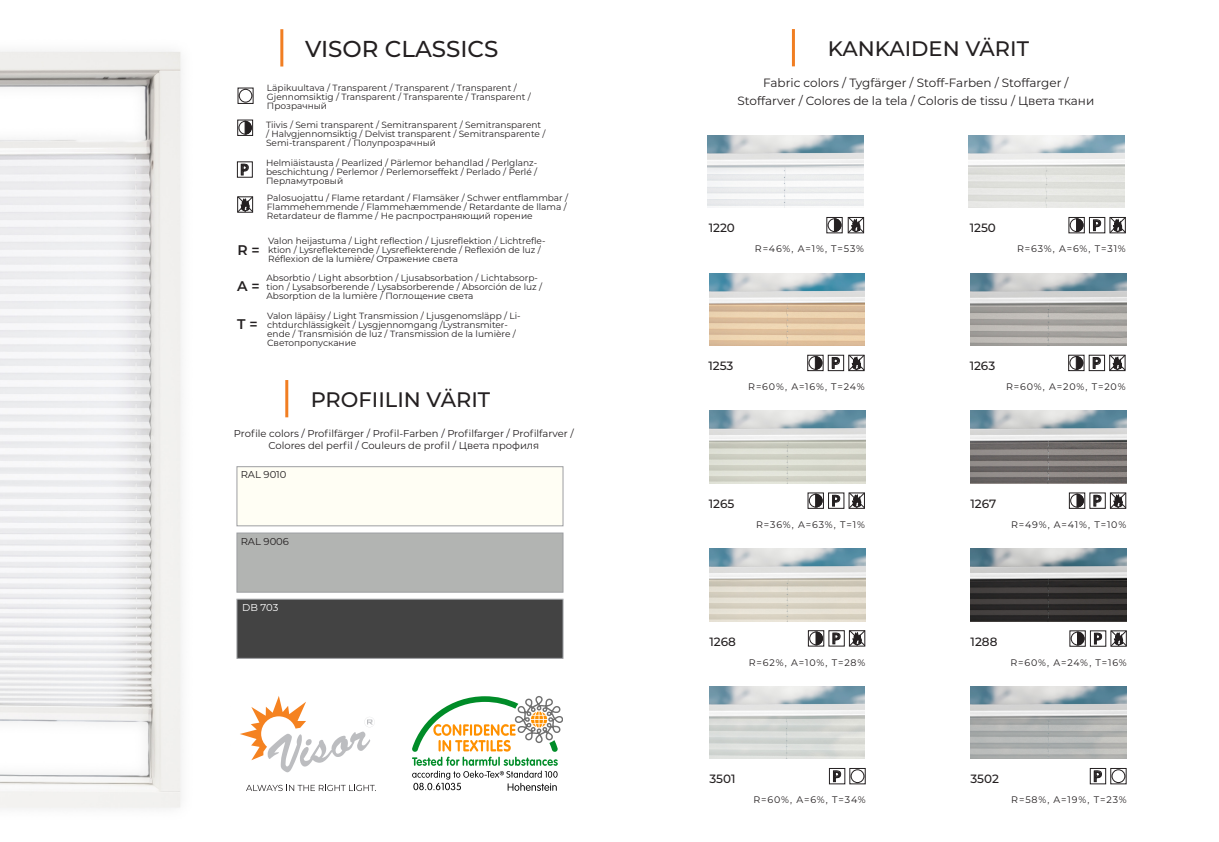
<style>
.page{position:relative;width:1219px;height:842px;background:#fff}
.page>*{position:absolute;margin:0;border:0;box-sizing:border-box;transform-origin:0 0}
.t1{font:500 23px "Montserrat";color:#231f20}
.t2{font:500 21px "Montserrat";color:#231f20}
.t3{font:700 15.1px "Trebuchet MS";color:#231f20}
.t4{font:600 14px "Montserrat";color:#231f20}
.t5{font:12px "Montserrat";color:#231f20}
.t6{font:500 12px "Montserrat";color:#231f20}
.t7{font:10px/12px "Montserrat";color:#231f20;text-align:center}
.t8{font:10px "Montserrat";color:#fff}
.t9{font:9.5px "Montserrat";letter-spacing:.09em;color:#231f20}
.t10{font:9px/9px "Montserrat";color:#231f20}
</style>
<div class="page">
<svg style="left:826px;top:217px;width:39px;height:17px"></svg>
<svg style="left:1068px;top:217px;width:17px;height:17px"></svg>
<div style="left:1089px;top:217px;width:16px;height:16px;border:1px solid #231f20"></div>
<svg style="left:1109px;top:217px;width:17px;height:17px"></svg>
<svg style="left:807px;top:354px;width:17px;height:18px"></svg>
<div style="left:828px;top:355px;width:16px;height:16px;border:1px solid #231f20"></div>
<svg style="left:848px;top:354px;width:17px;height:18px"></svg>
<svg style="left:1068px;top:354px;width:17px;height:18px"></svg>
<div style="left:1089px;top:355px;width:16px;height:16px;border:1px solid #231f20"></div>
<svg style="left:1109px;top:354px;width:17px;height:18px"></svg>
<svg style="left:807px;top:492px;width:17px;height:17px"></svg>
<div style="left:828px;top:492px;width:16px;height:17px;border:1px solid #231f20"></div>
<svg style="left:848px;top:492px;width:17px;height:17px"></svg>
<svg style="left:1068px;top:492px;width:18px;height:17px"></svg>
<div style="left:1089px;top:492px;width:17px;height:17px;border:1px solid #231f20"></div>
<svg style="left:1109px;top:492px;width:18px;height:17px"></svg>
<svg style="left:412px;top:696px;width:150px;height:95px"></svg>
<div style="left:237px;top:161px;width:16px;height:17px;border:1px solid #231f20"></div>
<svg style="left:237px;top:196px;width:17px;height:17px"></svg>
<svg style="left:237px;top:87px;width:17px;height:17px"></svg>
<svg style="left:237px;top:119px;width:17px;height:17px"></svg>
<svg style="left:807px;top:630px;width:18px;height:17px"></svg>
<div style="left:828px;top:630px;width:17px;height:17px;border:1px solid #231f20"></div>
<svg style="left:848px;top:630px;width:18px;height:17px"></svg>
<svg style="left:1069px;top:630px;width:17px;height:17px"></svg>
<div style="left:1090px;top:630px;width:16px;height:17px;border:1px solid #231f20"></div>
<svg style="left:1110px;top:630px;width:17px;height:17px"></svg>
<img style="left:0;top:51px;width:182px;height:758px">
<svg style="left:849px;top:768px;width:17px;height:17px"></svg>
<svg style="left:1110px;top:768px;width:17px;height:17px"></svg>
<div style="left:829px;top:768px;width:16px;height:16px;border:1px solid #231f20"></div>
<div style="left:1090px;top:768px;width:16px;height:16px;border:1px solid #231f20"></div>
<svg style="left:246px;top:785px;width:130px;height:6px"></svg>
<svg style="left:240px;top:696px;width:135px;height:76px"></svg>
<img style="left:709px;top:686px;width:156px;height:73px">
<img style="left:970px;top:686px;width:156px;height:73px">
<img style="left:709px;top:549px;width:156px;height:72px">
<img style="left:971px;top:549px;width:155px;height:72px">
<img style="left:710px;top:411px;width:156px;height:72px">
<img style="left:971px;top:411px;width:156px;height:72px">
<img style="left:709px;top:273px;width:156px;height:73px">
<img style="left:970px;top:273px;width:156px;height:73px">
<img style="left:708px;top:135px;width:156px;height:73px">
<img style="left:969px;top:135px;width:156px;height:73px">
<hr style="left:285px;top:380px;width:3px;height:37px;background:#f17e22">
<hr style="left:280px;top:29px;width:3px;height:38px;background:#f17e22">
<hr style="left:792px;top:29px;width:3px;height:37px;background:#f17e22">
<div style="left:237px;top:467px;width:326px;height:59px;background:#fffef4;border:1px solid #9d9fa2"></div>
<div style="left:237px;top:533px;width:326px;height:59px;background:#b2b4b2;border:1px solid #9d9fa2"></div>
<div style="left:237px;top:599px;width:326px;height:59px;background:#434343;border:1px solid #9d9fa2"></div>
<p class="t1" style="left:305px;top:33px;width:195px">VISOR CLASSICS</p>
<p class="t2" style="left:828px;top:34px;width:203px">KANKAIDEN VÄRIT</p>
<p class="t10" style="left:267px;top:83px;width:265px">Läpikuultava / Transparent / Transparent / Transparent /<br>Gjennomsiktig / Transparent / Transparente / Transparent /<br>Прозрачный</p>
<p class="t10" style="left:266px;top:120px;width:281px">Tiivis / Semi transparent / Semitransparent / Semitransparent / Halvgjennomsiktig / Delvist transparent / Semitransparente /<br>Semi-transparent / Полупрозрачный</p>
<h3 class="t3" style="left:240px;top:160px;width:10px">P</h3>
<p class="t10" style="left:266px;top:158px;width:273px;text-align:justify">Helmiäistausta / Pearlized / Pärlemor behandlad / Perlglanz&shy;beschichtung / Perlemor / Perlemorseffekt / Perlado / Perlé / Перламутровый</p>
<p class="t10" style="left:267px;top:193px;width:303px">Palosuojattu / Flame retardant / Flamsäker / Schwer entflammbar /<br>Flammehemmende / Flammehæmmende / Retardante de llama /<br>Retardateur de flamme / Не распространяющий горение</p>
<p class="t10" style="left:268px;top:236px;width:279px">Valon heijastuma / Light reflection / Ljusreflektion / Lichtrefle&shy;ktion / Lysreflekterende / Lysreflekterende / Reflexión de luz /<br>Réflexion de la lumière/ Отражение света</p>
<p class="t4" style="left:238px;top:240px;width:24px">R =</p>
<p class="t4" style="left:237px;top:276px;width:24px">A =</p>
<p class="t4" style="left:237px;top:314px;width:22px">T =</p>
<p class="t10" style="left:267px;top:311px;width:255px">Valon läpäisy / Light Transmission / Ljusgenomsläpp / Li&shy;chtdurchlässigkeit / Lysgjennomgang /Lystransmiter&shy;ende / Transmisión de luz / Transmission de la lumière / Светопропускание</p>
<p class="t10" style="left:266px;top:273px;width:277px">Absorbtio / Light absorbtion / Ljusabsorbation / Lichtabsorp&shy;tion / Lysabsorberende / Lysabsorberende / Absorción de luz /<br>Absorption de la lumière / Поглощение света</p>
<p class="t2" style="left:311px;top:384px;width:181px">PROFIILIN VÄRIT</p>
<p class="t7" style="left:234px;top:427px;width:341px">Profile colors / Profilfärger / Profil-Farben / Profilfarger / Profilfarver /<br>Colores del perfil / Couleurs de profil / Цвета профиля</p>
<p class="t7" style="left:241px;top:468px;width:47px">RAL 9010</p>
<p class="t7" style="left:241px;top:535px;width:50px">RAL 9006</p>
<p class="t8" style="left:242px;top:601px;width:38px">DB 703</p>
<p class="t5" style="left:763px;top:75px;width:307px">Fabric colors / Tygfärger / Stoff-Farben / Stoffarger /</p>
<p class="t5" style="left:737px;top:93px;width:358px">Stoffarver / Colores de la tela / Coloris de tissu / Цвета ткани</p>
<p class="t6" style="left:709px;top:220px;width:28px">1220</p>
<p class="t9" style="left:755px;top:242px;width:111px">R=46%, A=1%, T=53%</p>
<p class="t6" style="left:970px;top:220px;width:28px">1250</p>
<h3 class="t3" style="left:1092px;top:216px;width:10px">P</h3>
<p class="t9" style="left:1017px;top:242px;width:110px">R=63%, A=6%, T=31%</p>
<p class="t6" style="left:708px;top:357px;width:27px">1253</p>
<h3 class="t3" style="left:831px;top:354px;width:10px">P</h3>
<p class="t6" style="left:970px;top:357px;width:27px">1263</p>
<p class="t9" style="left:748px;top:380px;width:118px">R=60%, A=16%, T=24%</p>
<h3 class="t3" style="left:1092px;top:354px;width:10px">P</h3>
<p class="t9" style="left:1006px;top:380px;width:121px">R=60%, A=20%, T=20%</p>
<p class="t6" style="left:709px;top:495px;width:27px">1265</p>
<h3 class="t3" style="left:831px;top:491px;width:10px">P</h3>
<p class="t6" style="left:970px;top:495px;width:27px">1267</p>
<p class="t9" style="left:756px;top:518px;width:110px">R=36%, A=63%, T=1%</p>
<h3 class="t3" style="left:1093px;top:491px;width:10px">P</h3>
<p class="t9" style="left:1011px;top:518px;width:117px">R=49%, A=41%, T=10%</p>
<p class="t6" style="left:709px;top:633px;width:28px">1268</p>
<h3 class="t3" style="left:832px;top:629px;width:10px">P</h3>
<h3 class="t3" style="left:1093px;top:629px;width:10px">P</h3>
<p class="t6" style="left:971px;top:633px;width:28px">1288</p>
<p class="t9" style="left:749px;top:656px;width:118px">R=62%, A=10%, T=28%</p>
<p class="t9" style="left:1010px;top:656px;width:118px">R=60%, A=24%, T=16%</p>
<p class="t6" style="left:710px;top:771px;width:28px">3501</p>
<h3 class="t3" style="left:832px;top:767px;width:10px">P</h3>
<h3 class="t3" style="left:1093px;top:767px;width:10px">P</h3>
<p class="t6" style="left:970px;top:771px;width:30px">3502</p>
<p class="t9" style="left:753px;top:793px;width:114px">R=60%, A=6%, T=34%</p>
<p class="t9" style="left:1011px;top:793px;width:117px">R=58%, A=19%, T=23%</p>
</div>
